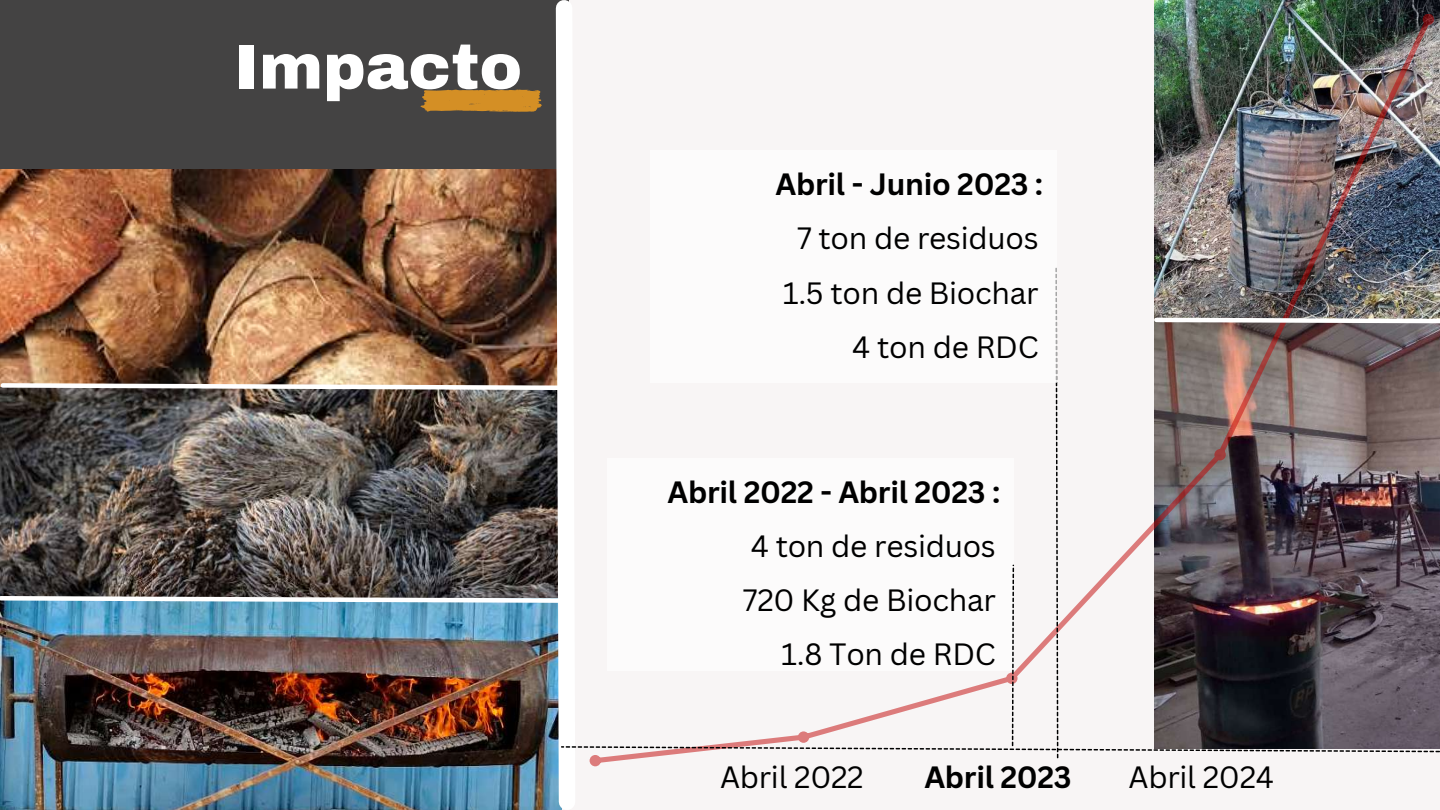
<style>
.page{position:relative;width:1440px;height:810px;background:#fff}
.page>*{position:absolute;margin:0;border:0;box-sizing:border-box;transform-origin:0 0}
.t1{font:900 64px "Archivo";color:#fff}
.t2{font:30px/54.1px "Canva Sans";letter-spacing:-.01em;color:#000}
.t3{font:700 30px "Canva Sans";letter-spacing:-.01em;color:#000}
</style>
<div class="page">
<img style="left:0;top:0;width:1440px;height:810px">
<h1 class="t1" style="left:234px;top:32px;width:289px">Impacto</h1>
<p class="t3" style="left:776px;top:163px;width:269px">Abril - Junio 2023 :</p>
<p class="t2" style="left:783px;top:211px;width:258px;text-align:right">7 ton de residuos<br>1.5 ton de Biochar<br>4 ton de RDC</p>
<p class="t3" style="left:668px;top:471px;width:334px">Abril 2022 - Abril 2023 :</p>
<p class="t2" style="left:743px;top:518px;width:255px">4 ton de residuos<br>720 Kg de Biochar</p>
<p class="t2" style="left:781px;top:626px;width:216px">1.8 Ton de RDC</p>
<p class="t2" style="left:720px;top:749px;width:145px">Abril 2022</p>
<p class="t3" style="left:924px;top:755px;width:149px">Abril 2023</p>
<p class="t2" style="left:1129px;top:749px;width:147px">Abril 2024</p>
</div>
